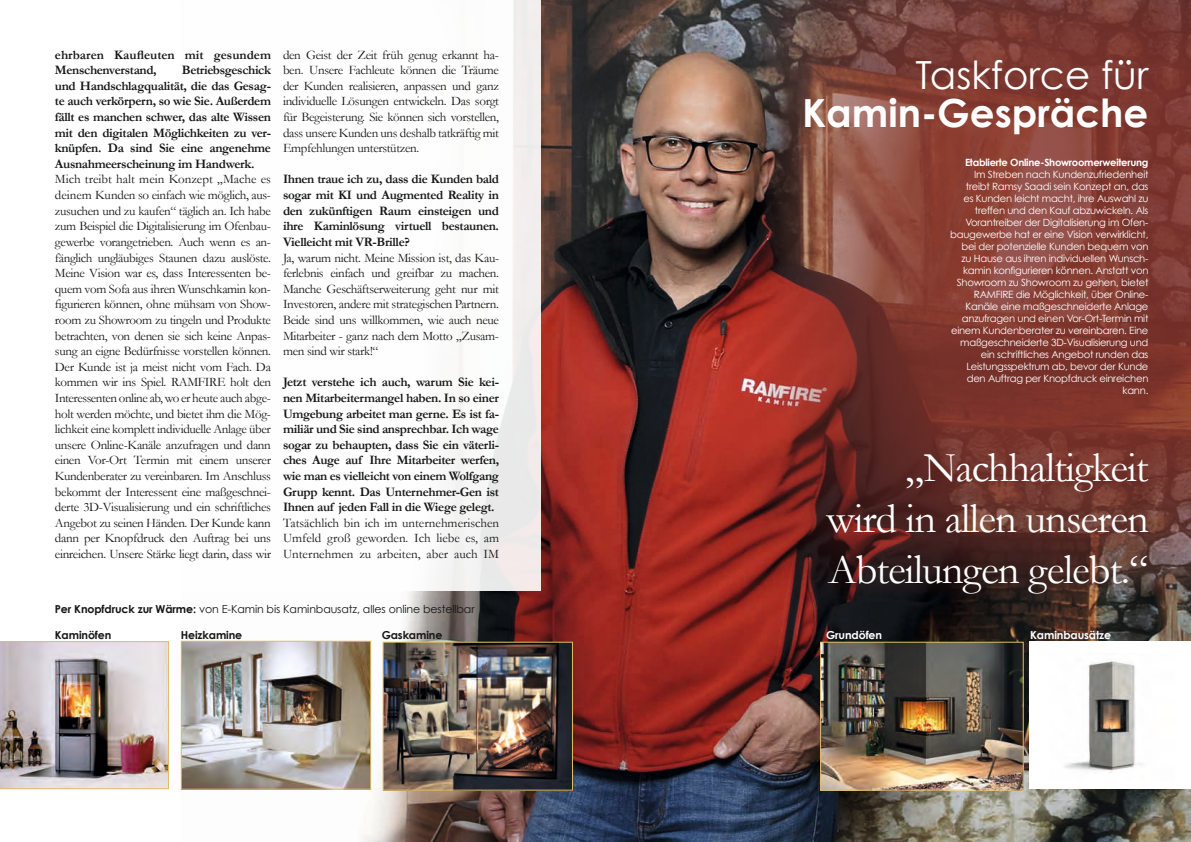
<style>
.page{position:relative;width:1191px;height:842px;background:#fff}
.page>*{position:absolute;margin:0;border:0;box-sizing:border-box;transform-origin:0 0}
.t1{font:42.6px/51.1px "Garamond";letter-spacing:-.025em;color:#fff;text-align:justify}
.t2{font:700 38.8px "Century Gothic";color:#fff}
.t3{font:38.8px "Century Gothic";color:#fff}
.t4{font:13px/15.6px "Garamond";letter-spacing:-.025em;color:#151616;text-align:justify}
.t5{font:700 13px/15.6px "Garamond";letter-spacing:-.025em;color:#151616;text-align:justify}
.t6{font:700 13px/15.6px "Garamond";color:#151616}
.t7{font:11px "Century Gothic";letter-spacing:-.01em;color:#151616}
.t8{font:700 11px "Century Gothic";letter-spacing:-.01em;color:#151616}
.t9{font:700 11px "Century Gothic";letter-spacing:-.01em;color:#fff}
.t10{font:10px/12px "Century Gothic";letter-spacing:-.025em;color:#fff;text-align:right}
.t11{font:700 10px "Century Gothic";letter-spacing:-.025em;color:#fff}
.s1{font-weight:700}
</style>
<div class="page">
<img style="left:181px;top:0;width:1010px;height:842px">
<div style="left:55px;top:0;width:485px;height:591px;background:#fff"></div>
<img style="left:0;top:641px;width:169px;height:148px">
<img style="left:183px;top:643px;width:186px;height:145px">
<div style="left:181px;top:641px;width:190px;height:149px;border:1px solid #e1bc67"></div>
<img style="left:385px;top:644px;width:186px;height:144px">
<div style="left:383px;top:642px;width:190px;height:148px;border:1px solid #e1bc67"></div>
<svg style="left:757px;top:0;width:434px;height:597px;background:#773931"></svg>
<div style="left:1029px;top:641px;width:162px;height:148px;background:#fff"></div>
<img style="left:1064px;top:660px;width:79px;height:114px">
<img style="left:822px;top:644px;width:199px;height:144px">
<div style="left:820px;top:642px;width:203px;height:148px;border:1px solid #e1bc67"></div>
<p class="t6" style="left:55px;top:47px;width:218px">ehrbaren Kaufleuten mit gesundem<br>Menschenverstand,</p>
<p class="t5" style="left:55px;top:62px;width:218px;text-indent:127px">Betriebsgeschick und Handschlagqualität, die das Gesag&shy;te auch verkörpern, so wie Sie. Außerdem fällt es manchen schwer, das alte Wissen mit den digitalen Möglichkeiten zu ver&shy;knüpfen. Da sind Sie eine angenehme Ausnahmeerscheinung im Handwerk.</p>
<p class="t4" style="left:55px;top:171px;width:218px">Mich treibt halt mein Konzept „Mache es deinem Kunden so einfach wie möglich, aus&shy;zusuchen und zu kaufen“ täglich an. Ich habe zum Beispiel die Digitalisierung im Ofenbau&shy;gewerbe vorangetrieben. Auch wenn es an&shy;fänglich ungläubiges Staunen dazu auslöste.<br>Meine Vision war es, dass Interessenten be&shy;quem vom Sofa aus ihren Wunschkamin kon&shy;figurieren können, ohne mühsam von Show&shy;room zu Showroom zu tingeln und Produkte betrachten, von denen sie sich keine Anpas&shy;sung an eigne Bedürfnisse vorstellen können.<br>Der Kunde ist ja meist nicht vom Fach. Da kommen wir ins Spiel. RAMFIRE holt den Interessenten online ab, wo er heute auch abge&shy;holt werden möchte, und bietet ihm die Mög&shy;lichkeit eine komplett individuelle Anlage über unsere Online-Kanäle anzufragen und dann einen Vor-Ort Termin mit einem unserer Kundenberater zu vereinbaren. Im Anschluss bekommt der Interessent eine maßgeschnei&shy;derte 3D-Visualisierung und ein schriftliches Angebot zu seinen Händen. Der Kunde kann dann per Knopfdruck den Auftrag bei uns einreichen. Unsere Stärke liegt darin, dass wir</p>
<p class="t4" style="left:283px;top:47px;width:217px">den Geist der Zeit früh genug erkannt ha&shy;ben. Unsere Fachleute können die Träume der Kunden realisieren, anpassen und ganz individuelle Lösungen entwickeln. Das sorgt für Begeisterung. Sie können sich vorstellen, dass unsere Kunden uns deshalb tatkräftig mit Empfehlungen unterstützen.</p>
<p class="t5" style="left:283px;top:171px;width:217px">Ihnen traue ich zu, dass die Kunden bald sogar mit KI und Augmented Reality in den zukünftigen Raum einsteigen und ihre Kaminlösung virtuell bestaunen.<br>Vielleicht mit VR-Brille?</p>
<p class="t4" style="left:283px;top:249px;width:217px">Ja, warum nicht. Meine Mission ist, das Kau&shy;ferlebnis einfach und greifbar zu machen.<br>Manche Geschäftserweiterung geht nur mit Investoren, andere mit strategischen Partnern.<br>Beide sind uns willkommen, wie auch neue Mitarbeiter - ganz nach dem Motto „Zusam&shy;men sind wir stark!“</p>
<p class="t5" style="left:283px;top:374px;width:217px">Jetzt verstehe ich auch, warum Sie kei&shy;nen Mitarbeitermangel haben. In so einer Umgebung arbeitet man gerne. Es ist fa&shy;miliär und Sie sind ansprechbar. Ich wage sogar zu behaupten, dass Sie ein väterli&shy;ches Auge auf Ihre Mitarbeiter werfen, wie man es vielleicht von einem Wolfgang Grupp kennt. Das Unternehmer-Gen ist Ihnen auf jeden Fall in die Wiege gelegt.</p>
<p class="t4" style="left:283px;top:515px;width:217px">Tatsächlich bin ich im unternehmerischen Umfeld groß geworden. Ich liebe es, am Unternehmen zu arbeiten, aber auch IM</p>
<h2 class="t3" style="left:915px;top:51px;width:235px">Taskforce für</h2>
<h2 class="t2" style="left:802px;top:88px;width:348px">Kamin-Gespräche</h2>
<p class="t11" style="left:965px;top:156px;width:185px">Etablierte Online-Showroomerweiterung</p>
<p class="t10" style="left:950px;top:168px;width:200px">Im Streben nach Kundenzufriedenheit treibt Ramsy Saadi sein Konzept an, das<br>es Kunden leicht macht, ihre Auswahl zu treffen und den Kauf abzuwickeln. Als Vorantreiber der Digitalisierung im Ofen&shy;baugewerbe hat er eine Vision verwirklicht, bei der potenzielle Kunden bequem von zu Hause aus ihren individuellen Wunsch&shy;kamin konfigurieren können. Anstatt von Showroom zu Showroom zu gehen, bietet RAMFIRE die Möglichkeit, über Online-Kanäle eine maßgeschneiderte Anlage anzufragen und einen Vor-Ort-Termin mit einem Kundenberater zu vereinbaren. Eine maßgeschneiderte 3D-Visualisierung und ein schriftliches Angebot runden das Leistungsspektrum ab, bevor der Kunde den Auftrag per Knopfdruck einreichen kann.</p>
<h1 class="t1" style="left:826px;top:441px;width:324px;text-indent:79px">„Nachhaltigkeit wird in allen unseren Abteilungen gelebt.“</h1>
<p class="t7" style="left:55px;top:602px;width:421px"><span class="s1">Per Knopfdruck zur Wärme:</span> von E-Kamin bis Kaminbausatz, alles online bestellbar</p>
<p class="t8" style="left:55px;top:628px;width:58px">Kaminöfen</p>
<p class="t8" style="left:181px;top:628px;width:63px">Heizkamine</p>
<p class="t8" style="left:382px;top:628px;width:62px">Gaskamine</p>
<p class="t9" style="left:826px;top:628px;width:58px">Grundöfen</p>
<p class="t9" style="left:1030px;top:628px;width:82px">Kaminbausätze</p>
</div>
